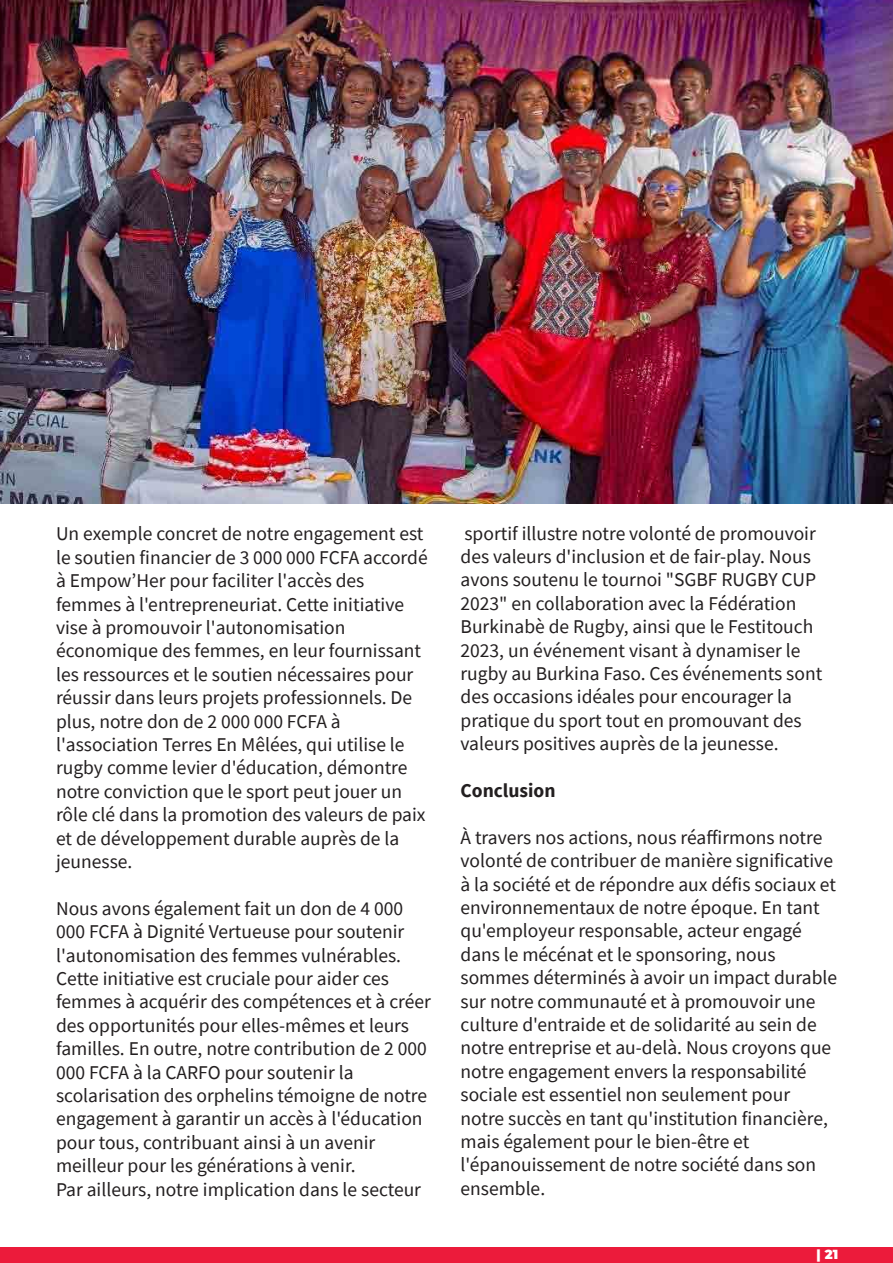
<style>
.page{position:relative;width:893px;height:1263px;background:#fff}
.page>*{position:absolute;margin:0;border:0;box-sizing:border-box;transform-origin:0 0}
.t1{font:19.5px/23.4px "Source Sans Pro";color:#231f20}
.t2{font:700 19.5px "Source Sans Pro";color:#231f20}
.t3{font:900 13.05px "Montserrat";color:#fff}
</style>
<div class="page">
<div style="left:0;top:1248px;width:893px;height:15px;background:#ec1b3b"></div>
<img style="left:0;top:0;width:893px;height:503px">
<p class="t1" style="left:56px;top:522px;width:373px">Un exemple concret de notre engagement est le soutien financier de 3 000 000 FCFA accordé à Empow’Her pour faciliter l'accès des femmes à l'entrepreneuriat. Cette initiative vise à promouvoir l'autonomisation économique des femmes, en leur fournissant les ressources et le soutien nécessaires pour réussir dans leurs projets professionnels. De plus, notre don de 2 000 000 FCFA à l'association Terres En Mêlées, qui utilise le rugby comme levier d'éducation, démontre notre conviction que le sport peut jouer un rôle clé dans la promotion des valeurs de paix et de développement durable auprès de la jeunesse.</p>
<p class="t1" style="left:56px;top:896px;width:376px">Nous avons également fait un don de 4 000<br>000 FCFA à Dignité Vertueuse pour soutenir l'autonomisation des femmes vulnérables.<br>Cette initiative est cruciale pour aider ces femmes à acquérir des compétences et à créer des opportunités pour elles-mêmes et leurs familles. En outre, notre contribution de 2 000<br>000 FCFA à la CARFO pour soutenir la scolarisation des orphelins témoigne de notre engagement à garantir un accès à l'éducation pour tous, contribuant ainsi à un avenir meilleur pour les générations à venir.<br>Par ailleurs, notre implication dans le secteur</p>
<p class="t1" style="left:461px;top:521px;width:363px">sportif illustre notre volonté de promouvoir des valeurs d'inclusion et de fair-play. Nous avons soutenu le tournoi "SGBF RUGBY CUP 2023" en collaboration avec la Fédération Burkinabè de Rugby, ainsi que le Festitouch 2023, un événement visant à dynamiser le rugby au Burkina Faso. Ces événements sont des occasions idéales pour encourager la pratique du sport tout en promouvant des valeurs positives auprès de la jeunesse.</p>
<p class="t2" style="left:461px;top:777px;width:97px">Conclusion</p>
<p class="t1" style="left:461px;top:825px;width:378px">À travers nos actions, nous réaffirmons notre volonté de contribuer de manière significative à la société et de répondre aux défis sociaux et environnementaux de notre époque. En tant qu'employeur responsable, acteur engagé dans le mécénat et le sponsoring, nous sommes déterminés à avoir un impact durable sur notre communauté et à promouvoir une culture d'entraide et de solidarité au sein de notre entreprise et au-delà. Nous croyons que notre engagement envers la responsabilité sociale est essentiel non seulement pour notre succès en tant qu'institution financière, mais également pour le bien-être et l'épanouissement de notre société dans son ensemble.</p>
<p class="t3" style="left:816px;top:1244px;width:23px">| 21</p>
</div>
